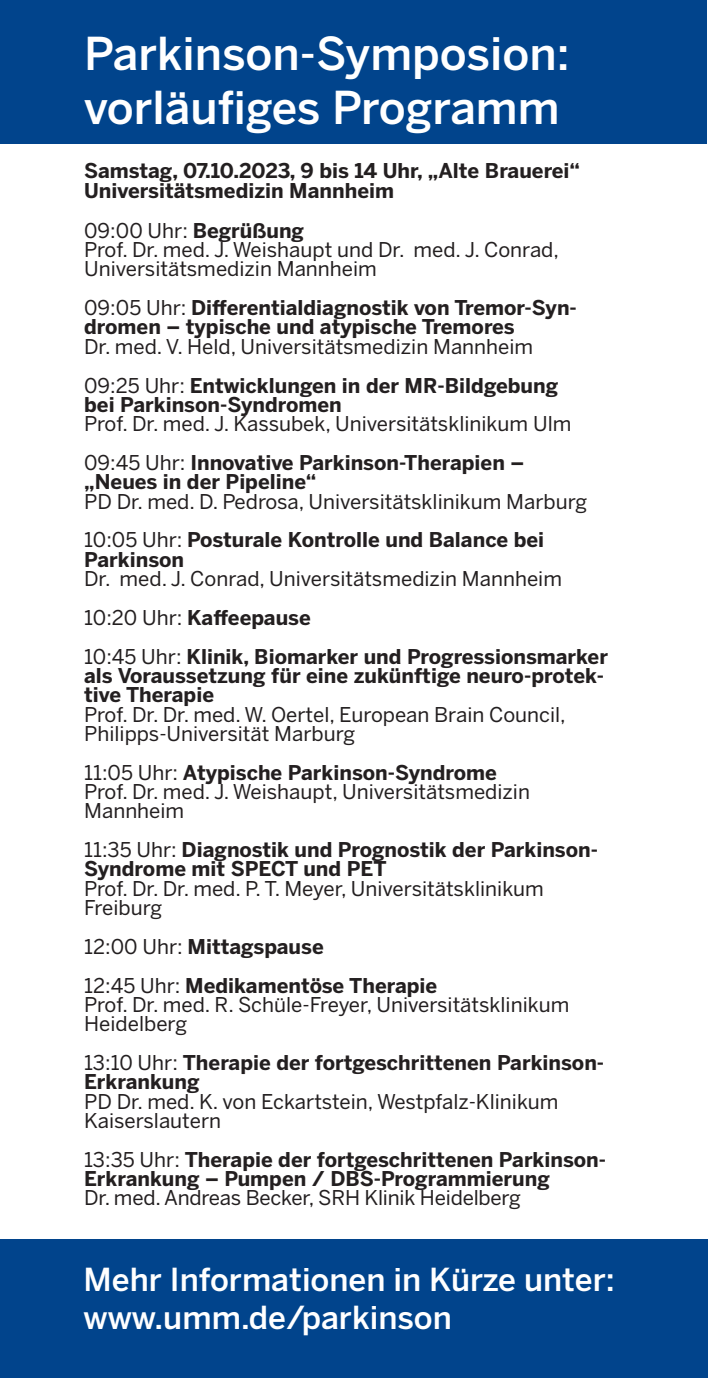
<style>
.page{position:relative;width:708px;height:1378px;background:#fff}
.page>*{position:absolute;margin:0;border:0;box-sizing:border-box;transform-origin:0 0}
.Unterüberschrift_Tit{font:500 45px/54px "Benton Sans";color:#fff}
.Unterüberschrift_Tit-2{font:500 31.5px "Benton Sans";color:#fff}
.Zwischenüberschrift{font:700 20.25px/19.3px "Benton Sans";color:#231f20}
.Zwischenüberschrift-2{font:20.25px/19.3px "Benton Sans";color:#231f20}
.s1{font-weight:700}
.s2{font-weight:400}
</style>
<div class="page">
<div style="left:0;top:1239px;width:708px;height:139px;background:#01448c"></div>
<div style="left:0;top:0;width:706px;height:144px;background:#01448c"></div>
<p class="Unterüberschrift_Tit" style="left:84px;top:27px;width:487px">Parkinson-Symposion: vorläufiges Programm</p>
<p class="Zwischenüberschrift" style="left:84px;top:161px;width:498px">Samstag, 07.10.2023, 9 bis 14 Uhr, „Alte Brauerei“</p>
<p class="Zwischenüberschrift" style="left:84px;top:181px;width:311px">Universitätsmedizin Mannheim</p>
<p class="Zwischenüberschrift-2" style="left:84px;top:221px;width:221px">09:00 Uhr: <span class="s1">Begrüßung</span></p>
<p class="Zwischenüberschrift-2" style="left:84px;top:240px;width:476px">Prof. Dr. med. J. Weishaupt und Dr. med. J. Conrad,<br>Universitätsmedizin Mannheim</p>
<p class="Zwischenüberschrift" style="left:84px;top:298px;width:494px"><span class="s2">09:05 Uhr:</span> Differentialdiagnostik von Tremor-Syn&shy;dromen – typische und atypische Tremores</p>
<p class="Zwischenüberschrift-2" style="left:84px;top:337px;width:451px">Dr. med. V. Held, Universitätsmedizin Mannheim</p>
<p class="Zwischenüberschrift" style="left:84px;top:376px;width:476px"><span class="s2">09:25 Uhr:</span> Entwicklungen in der MR-Bildgebung bei Parkinson-Syndromen</p>
<p class="Zwischenüberschrift-2" style="left:84px;top:414px;width:489px">Prof. Dr. med. J. Kassubek, Universitätsklinikum Ulm</p>
<p class="Zwischenüberschrift" style="left:84px;top:453px;width:442px"><span class="s2">09:45 Uhr:</span> Innovative Parkinson-Therapien – „Neues in der Pipeline“</p>
<p class="Zwischenüberschrift-2" style="left:84px;top:492px;width:505px">PD Dr. med. D. Pedrosa, Universitätsklinikum Marburg</p>
<p class="Zwischenüberschrift" style="left:84px;top:530px;width:462px"><span class="s2">10:05 Uhr:</span> Posturale Kontrolle und Balance bei<br>Parkinson</p>
<p class="Zwischenüberschrift-2" style="left:84px;top:569px;width:479px">Dr. med. J. Conrad, Universitätsmedizin Mannheim</p>
<p class="Zwischenüberschrift" style="left:84px;top:608px;width:228px"><span class="s2">10:20 Uhr:</span> Kaffeepause</p>
<p class="Zwischenüberschrift" style="left:84px;top:647px;width:525px"><span class="s2">10:45 Uhr:</span> Klinik, Biomarker und Progressionsmarker als Voraussetzung für eine zukünftige neuro-protek&shy;tive Therapie</p>
<p class="Zwischenüberschrift-2" style="left:84px;top:704px;width:483px">Prof. Dr. Dr. med. W. Oertel, European Brain Council,<br>Philipps-Universität Marburg</p>
<p class="Zwischenüberschrift" style="left:84px;top:763px;width:414px"><span class="s2">11:05 Uhr:</span> Atypische Parkinson-Syndrome</p>
<p class="Zwischenüberschrift-2" style="left:84px;top:782px;width:447px">Prof. Dr. med. J. Weishaupt, Universitätsmedizin<br>Mannheim</p>
<p class="Zwischenüberschrift" style="left:84px;top:840px;width:515px"><span class="s2">11:35 Uhr:</span> Diagnostik und Prognostik der Parkinson-<br>Syndrome mit SPECT und PET</p>
<p class="Zwischenüberschrift-2" style="left:84px;top:879px;width:461px">Prof. Dr. Dr. med. P. T. Meyer, Universitätsklinikum<br>Freiburg</p>
<p class="Zwischenüberschrift" style="left:84px;top:937px;width:241px"><span class="s2">12:00 Uhr:</span> Mittagspause</p>
<p class="Zwischenüberschrift" style="left:84px;top:976px;width:355px"><span class="s2">12:45 Uhr:</span> Medikamentöse Therapie</p>
<p class="Zwischenüberschrift-2" style="left:84px;top:995px;width:487px">Prof. Dr. med. R. Schüle-Freyer, Universitätsklinikum<br>Heidelberg</p>
<p class="Zwischenüberschrift" style="left:84px;top:1053px;width:521px"><span class="s2">13:10 Uhr:</span> Therapie der fortgeschrittenen Parkinson-<br>Erkrankung</p>
<p class="Zwischenüberschrift-2" style="left:84px;top:1091px;width:476px">PD Dr. med. K. von Eckartstein, Westpfalz-Klinikum<br>Kaiserslautern</p>
<p class="Zwischenüberschrift" style="left:84px;top:1150px;width:523px"><span class="s2">13:35 Uhr:</span> Therapie der fortgeschrittenen Parkinson-<br>Erkrankung – Pumpen / DBS-Programmierung</p>
<p class="Zwischenüberschrift-2" style="left:84px;top:1188px;width:438px">Dr. med. Andreas Becker, SRH Klinik Heidelberg</p>
<p class="Unterüberschrift_Tit-2" style="left:84px;top:1260px;width:533px">Mehr Informationen in Kürze unter:</p>
<p class="Unterüberschrift_Tit-2" style="left:84px;top:1297px;width:370px">www.umm.de/parkinson</p>
</div>
